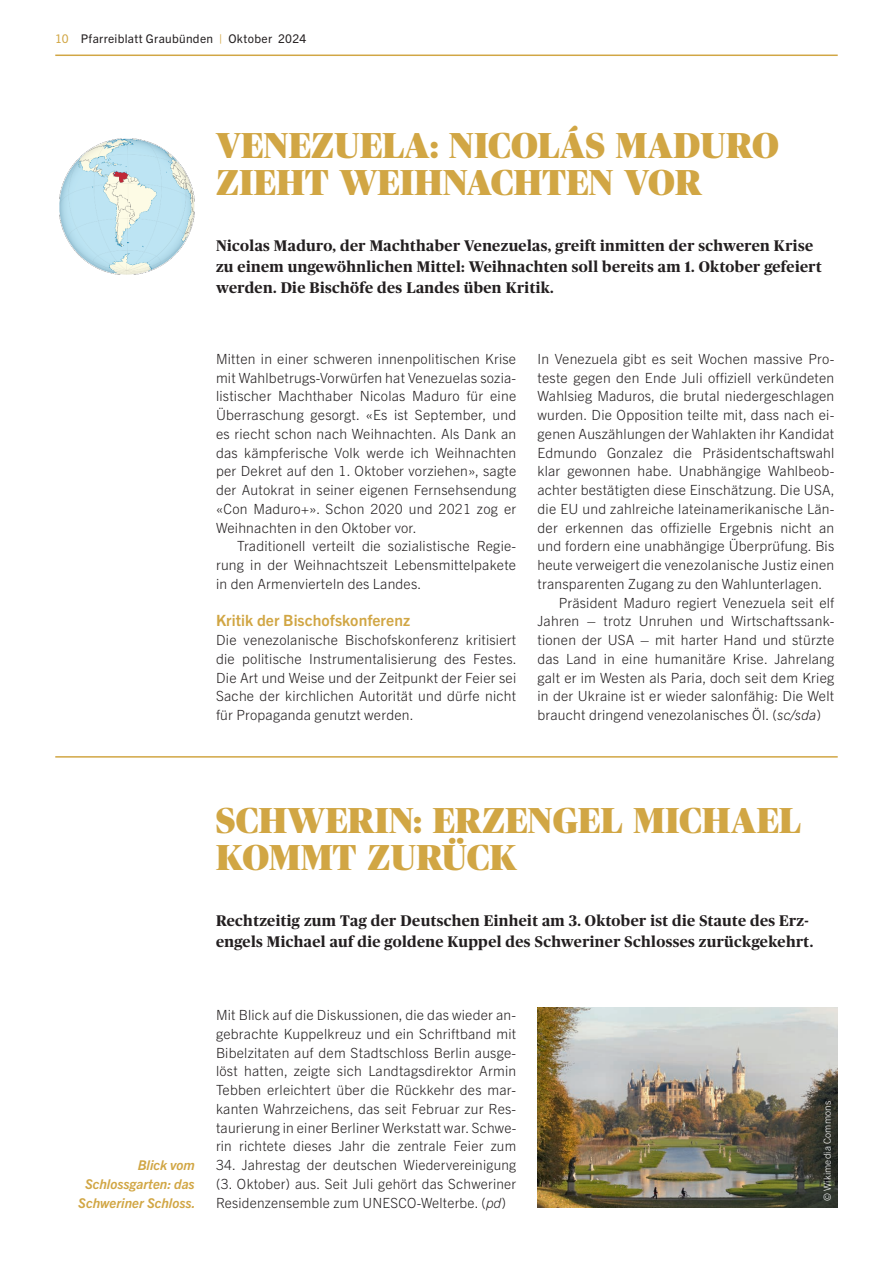
<style>
.page{position:relative;width:893px;height:1263px;background:#fff}
.page>*{position:absolute;margin:0;border:0;box-sizing:border-box;transform-origin:0 0}
.t1{font:900 36px/37.5px "Publico Banner";letter-spacing:.015em;color:#d1a644}
.t2{font:700 15.6px "Trade Gothic Next LT Pro";letter-spacing:.005em;color:#d1a644}
.t3{font:700 15.3px/21px "Publico";letter-spacing:.025em;color:#231f20}
.t4{font:300 14.1px/18.8px "Trade Gothic Next LT Pro";letter-spacing:.015em;color:#231f20;text-align:justify}
.t5{font:italic 700 13.5px/18.8px "Trade Gothic Next LT Pro";color:#d1a644;text-align:right}
.t6{font:12px "Trade Gothic Next LT Pro";letter-spacing:.025em;color:#231f20}
.t7{font:300 9.75px "Trade Gothic Next LT Pro";letter-spacing:.015em;color:#fff}
.s1{color:#d1a644}
.s2{font-style:italic}
</style>
<div class="page">
<hr style="left:55px;top:55px;width:783px;height:1px;background:#d1a644">
<hr style="left:55px;top:756px;width:783px;height:2px;background:#d1a644">
<img style="left:537px;top:1008px;width:301px;height:200px">
<img style="left:60px;top:139px;width:135px;height:135px">
<p class="t6" style="left:55px;top:31px;width:252px"><span class="s1">10</span> Pfarreiblatt Graubünden <span class="s1">|</span> Oktober 2024</p>
<h1 class="t1" style="left:216px;top:126px;width:564px">VENEZUELA: NICOLÁS MADURO<br>ZIEHT WEIHNACHTEN VOR</h1>
<p class="t3" style="left:216px;top:235px;width:607px">Nicolas Maduro, der Machthaber Venezuelas, greift inmitten der schweren Krise zu einem ungewöhnlichen Mittel: Weihnachten soll bereits am 1. Oktober gefeiert werden. Die Bischöfe des Landes üben Kritik.</p>
<p class="t4" style="left:216px;top:348px;width:302px">Mitten in einer schweren innenpolitischen Krise mit Wahlbetrugs-Vorwürfen hat Venezuelas sozia&shy;listischer Machthaber Nicolas Maduro für eine Überraschung gesorgt. «Es ist September, und es riecht schon nach Weihnachten. Als Dank an das kämpferische Volk werde ich Weihnachten per Dekret auf den 1. Oktober vorziehen», sagte der Autokrat in seiner eigenen Fernsehsendung «Con Maduro+». Schon 2020 und 2021 zog er Weihnachten in den Oktober vor.</p>
<p class="t4" style="left:216px;top:536px;width:302px;text-indent:21px">Traditionell verteilt die sozialistische Regie&shy;rung in der Weihnachtszeit Lebensmittelpakete in den Armenvierteln des Landes.</p>
<p class="t2" style="left:216px;top:610px;width:196px">Kritik der Bischofskonferenz</p>
<p class="t4" style="left:216px;top:630px;width:302px">Die venezolanische Bischofskonferenz kritisiert die politische Instrumentalisierung des Festes.<br>Die Art und Weise und der Zeitpunkt der Feier sei Sache der kirchlichen Autorität und dürfe nicht für Propaganda genutzt werden.</p>
<p class="t4" style="left:537px;top:348px;width:298px">In Venezuela gibt es seit Wochen massive Pro-</p>
<p class="t4" style="left:537px;top:367px;width:298px">teste gegen den Ende Juli offiziell verkündeten</p>
<p class="t4" style="left:537px;top:386px;width:298px">Wahlsieg Maduros, die brutal niedergeschlagen</p>
<p class="t4" style="left:537px;top:405px;width:298px">wurden. Die Opposition teilte mit, dass nach ei-</p>
<p class="t4" style="left:537px;top:423px;width:298px">genen Auszählungen der Wahlakten ihr Kandidat</p>
<p class="t4" style="left:537px;top:442px;width:298px">Edmundo Gonzalez die Präsidentschaftswahl</p>
<p class="t4" style="left:537px;top:461px;width:298px">klar gewonnen habe. Unabhängige Wahlbeob-</p>
<p class="t4" style="left:537px;top:480px;width:299px">achter bestätigten diese Einschätzung. Die USA,</p>
<p class="t4" style="left:537px;top:498px;width:298px">die EU und zahlreiche lateinamerikanische Län-</p>
<p class="t4" style="left:537px;top:517px;width:298px">der erkennen das offizielle Ergebnis nicht an</p>
<p class="t4" style="left:537px;top:536px;width:298px">und fordern eine unabhängige Überprüfung. Bis</p>
<p class="t4" style="left:537px;top:555px;width:298px">heute verweigert die venezolanische Justiz einen</p>
<p class="t4" style="left:537px;top:573px;width:287px">transparenten Zugang zu den Wahlunterlagen.</p>
<p class="t4" style="left:559px;top:592px;width:277px">Präsident Maduro regiert Venezuela seit elf</p>
<p class="t4" style="left:537px;top:611px;width:298px">Jahren – trotz Unruhen und Wirtschaftssank-</p>
<p class="t4" style="left:537px;top:630px;width:298px">tionen der USA – mit harter Hand und stürzte</p>
<p class="t4" style="left:537px;top:648px;width:298px">das Land in eine humanitäre Krise. Jahrelang</p>
<p class="t4" style="left:537px;top:667px;width:298px">galt er im Westen als Paria, doch seit dem Krieg</p>
<p class="t4" style="left:537px;top:686px;width:298px">in der Ukraine ist er wieder salonfähig: Die Welt</p>
<p class="t4" style="left:537px;top:705px;width:285px">braucht dringend venezolanisches Öl. (<span class="s2">sc/sda</span>)</p>
<h1 class="t1" style="left:216px;top:801px;width:586px">SCHWERIN: ERZENGEL MICHAEL<br>KOMMT ZURÜCK</h1>
<p class="t3" style="left:216px;top:910px;width:599px">Rechtzeitig zum Tag der Deutschen Einheit am 3. Oktober ist die Staute des Erz&shy;engels Michael auf die goldene Kuppel des Schweriner Schlosses zurückgekehrt.</p>
<p class="t5" style="left:78px;top:1155px;width:119px">Blick vom<br>Schlossgarten: das<br>Schweriner Schloss.</p>
<p class="t4" style="left:216px;top:1005px;width:302px">Mit Blick auf die Diskussionen, die das wieder an&shy;gebrachte Kuppelkreuz und ein Schriftband mit Bibelzitaten auf dem Stadtschloss Berlin ausge&shy;löst hatten, zeigte sich Landtagsdirektor Armin Tebben erleichtert über die Rückkehr des mar&shy;kanten Wahrzeichens, das seit Februar zur Res&shy;taurierung in einer Berliner Werkstatt war. Schwe&shy;rin richtete dieses Jahr die zentrale Feier zum</p>
<p class="t4" style="left:216px;top:1155px;width:302px">34. Jahrestag der deutschen Wiedervereinigung (3. Oktober) aus. Seit Juli gehört das Schweriner Residenzensemble zum UNESCO-Welterbe. (<span class="s2">pd</span>)</p>
<p class="t7" style="left:820px;top:1201px;width:102px;rotate:-90deg">© Wikimedia Commons</p>
</div>
